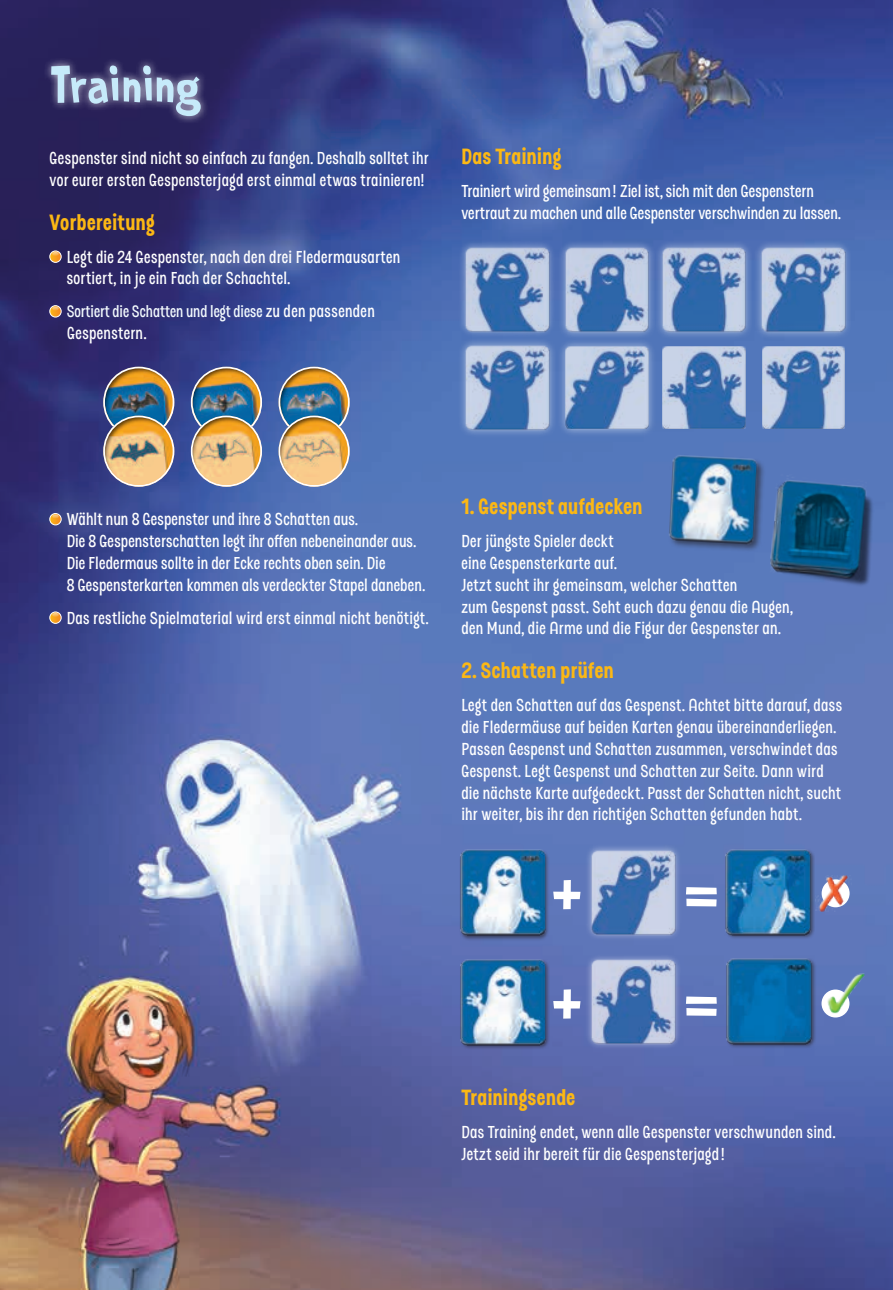
<style>
.page{position:relative;width:893px;height:1290px;background:#fff}
.page>*{position:absolute;margin:0;border:0;box-sizing:border-box;transform-origin:0 0}
.t1{font:77.88px "Prince Frog";color:#fff}
.t2{font:52.5px "Prince Frog";letter-spacing:-.005em;color:#c6eafa}
.t3{font:900 24.5px "D Sert Alt";letter-spacing:.02em;color:#fcb814}
.t4{font:600 19.25px/21.9px "D Sert Alt";letter-spacing:.01em;color:#fff}
.t5{font:600 18.38px "D Sert Alt";color:#f3fafe}
.s1{font-size:19.25px;color:#fff}
</style>
<div class="page">
<img style="left:0;top:0;width:893px;height:1290px">
<div style="left:460px;top:849px;width:90px;height:92px;background:#231f20;opacity:.6"></div>
<img style="left:458px;top:847px;width:90px;height:90px">
<div style="left:460px;top:959px;width:90px;height:92px;background:#231f20;opacity:.6"></div>
<img style="left:458px;top:957px;width:90px;height:90px">
<div style="left:585px;top:844px;width:96px;height:97px;background:#657cbd"></div>
<img style="left:589px;top:848px;width:89px;height:89px">
<div style="left:585px;top:953px;width:96px;height:97px;background:#fff;opacity:.75"></div>
<img style="left:588px;top:956px;width:89px;height:90px">
<div style="left:725px;top:848px;width:90px;height:92px;background:#231f20;opacity:.6"></div>
<img style="left:723px;top:846px;width:90px;height:90px">
<div style="left:726px;top:958px;width:90px;height:92px;background:#231f20;opacity:.6"></div>
<img style="left:724px;top:955px;width:90px;height:90px">
<img style="left:806px;top:974px;width:72px;height:53px">
<img style="left:815px;top:875px;width:37px;height:37px">
<div style="left:668px;top:454px;width:98px;height:99px;background:#231f20;opacity:.6"></div>
<img style="left:667px;top:452px;width:71px;height:94px">
<img style="left:738px;top:452px;width:155px;height:159px">
<svg style="left:455px;top:237px;width:105px;height:105px;background:#4c6fb5"></svg>
<img style="left:462px;top:244px;width:90px;height:90px">
<div style="left:458px;top:338px;width:99px;height:99px;background:#5a7dbd"></div>
<img style="left:463px;top:343px;width:89px;height:89px">
<div style="left:557px;top:240px;width:99px;height:99px;background:#fff;opacity:.75"></div>
<img style="left:562px;top:245px;width:90px;height:89px">
<div style="left:558px;top:338px;width:99px;height:99px;background:#fff;opacity:.75"></div>
<img style="left:566px;top:346px;width:82px;height:83px">
<div style="left:654px;top:240px;width:99px;height:99px;background:#fff;opacity:.75"></div>
<img style="left:659px;top:245px;width:90px;height:89px">
<img style="left:663px;top:346px;width:82px;height:83px">
<div style="left:754px;top:240px;width:99px;height:99px;background:#5679bb"></div>
<img style="left:758px;top:245px;width:90px;height:89px">
<img style="left:762px;top:346px;width:83px;height:83px">
<div style="left:50px;top:251px;width:11px;height:12px;border:1px solid #fff;border-radius:50%"></div>
<svg style="left:50px;top:251px;width:11px;height:11px"></svg>
<div style="left:50px;top:305px;width:11px;height:12px;border:1px solid #fff;border-radius:50%"></div>
<svg style="left:50px;top:306px;width:11px;height:11px"></svg>
<svg style="left:50px;top:513px;width:11px;height:12px"></svg>
<svg style="left:50px;top:612px;width:11px;height:11px"></svg>
<div style="left:43px;top:57px;width:167px;height:68px;background:#fff;opacity:.75"></div>
<div style="left:102px;top:364px;width:75px;height:74px;background:#231f20;opacity:.75"></div>
<div style="left:103px;top:367px;width:71px;height:71px;border:2px solid #fff;border-radius:50%"></div>
<div style="left:190px;top:364px;width:75px;height:74px;background:#231f20;opacity:.75"></div>
<div style="left:191px;top:367px;width:71px;height:71px;border:2px solid #fff;border-radius:50%"></div>
<div style="left:277px;top:364px;width:75px;height:74px;background:#231f20;opacity:.75"></div>
<div style="left:278px;top:367px;width:72px;height:71px;border:2px solid #fff;border-radius:50%"></div>
<div style="left:102px;top:413px;width:75px;height:74px;background:#231f20;opacity:.75"></div>
<div style="left:103px;top:415px;width:71px;height:72px;border:2px solid #fff;border-radius:50%"></div>
<div style="left:190px;top:413px;width:75px;height:74px;background:#231f20;opacity:.75"></div>
<div style="left:191px;top:415px;width:71px;height:72px;border:2px solid #fff;border-radius:50%"></div>
<div style="left:277px;top:413px;width:75px;height:74px;background:#231f20;opacity:.75"></div>
<div style="left:278px;top:415px;width:72px;height:72px;border:2px solid #fff;border-radius:50%"></div>
<h2 class="t2" style="left:50px;top:53px;width:154px">Training</h2>
<p class="t4" style="left:50px;top:147px;width:381px">Gespenster sind nicht so einfach zu fangen. Deshalb solltet ihr vor eurer ersten Gespensterjagd erst einmal etwas trainieren!</p>
<p class="t3" style="left:50px;top:207px;width:107px">Vorbereitung</p>
<p class="t4" style="left:67px;top:245px;width:335px">Legt die 24 Gespenster, nach den drei Fledermausarten sortiert, in je ein Fach der Schachtel.</p>
<p class="t5" style="left:67px;top:301px;width:310px">Sortiert die Schatten und legt diese <span class="s1">zu den passenden</span></p>
<p class="t4" style="left:67px;top:322px;width:81px">Gespenstern.</p>
<p class="t3" style="left:461px;top:141px;width:101px">Das Training</p>
<p class="t4" style="left:461px;top:180px;width:381px">Trainiert wird gemeinsam! Ziel ist, sich mit den Gespenstern vertraut zu machen und alle Gespenster verschwinden zu lassen.</p>
<p class="t4" style="left:67px;top:508px;width:360px">Wählt nun 8 Gespenster und ihre 8 Schatten aus.<br>Die 8 Gespensterschatten legt ihr offen nebeneinander aus.<br>Die Fledermaus sollte in der Ecke rechts oben sein. Die<br>8 Gespensterkarten kommen als verdeckter Stapel daneben.</p>
<p class="t4" style="left:67px;top:606px;width:363px">Das restliche Spielmaterial wird erst einmal nicht benötigt.</p>
<p class="t3" style="left:461px;top:491px;width:183px">1. Gespenst aufdecken</p>
<p class="t4" style="left:461px;top:530px;width:333px">Der jüngste Spieler deckt<br>eine Gespensterkarte auf.<br>Jetzt sucht ihr gemeinsam, welcher Schatten<br>zum Gespenst passt. Seht euch dazu genau die Augen, den Mund, die Arme und die Figur der Gespenster an.</p>
<p class="t3" style="left:461px;top:655px;width:154px">2. Schatten prüfen</p>
<p class="t4" style="left:461px;top:694px;width:382px">Legt den Schatten auf das Gespenst. Achtet bitte darauf, dass die Fledermäuse auf beiden Karten genau übereinanderliegen.<br>Passen Gespenst und Schatten zusammen, verschwindet das Gespenst. Legt Gespenst und Schatten zur Seite. Dann wird die nächste Karte aufgedeckt. Passt der Schatten nicht, sucht ihr weiter, bis ihr den richtigen Schatten gefunden habt.</p>
<h1 class="t1" style="left:551px;top:842px;width:33px">+</h1>
<h1 class="t1" style="left:684px;top:842px;width:37px">=</h1>
<h1 class="t1" style="left:551px;top:951px;width:33px">+</h1>
<h1 class="t1" style="left:684px;top:951px;width:37px">=</h1>
<p class="t3" style="left:461px;top:1082px;width:115px">Trainingsende</p>
<p class="t4" style="left:461px;top:1120px;width:376px">Das Training endet, wenn alle Gespenster verschwunden sind.<br>Jetzt seid ihr bereit für die Gespensterjagd!</p>
</div>
